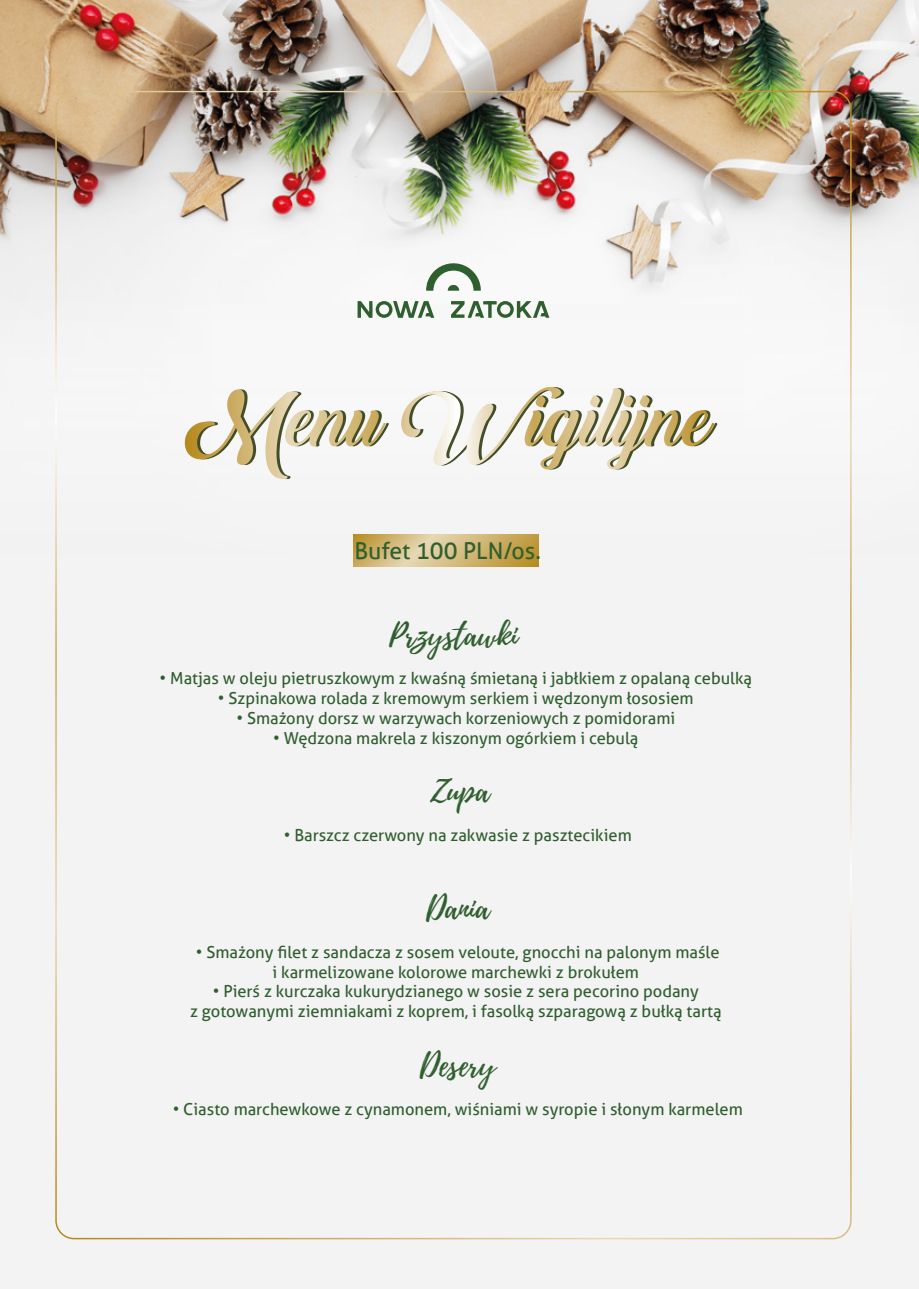
<style>
.page{position:relative;width:919px;height:1289px;background:#fff}
.page>*{position:absolute;margin:0;border:0;box-sizing:border-box;transform-origin:0 0}
.t1{font:31.5px "Playlist Script";color:#305f2f}
.t2{font:23.1px "Aller";color:#305f2f}
.t3{font:16.5px/19.8px "Aller";color:#305f2f;text-align:center}
</style>
<div class="page">
<img style="left:0;top:0;width:918px;height:284px">
<div style="left:0;top:284px;width:918px;height:1004px;background:#f3f3f3"></div>
<svg style="left:188px;top:387px;width:529px;height:92px"></svg>
<svg style="left:401px;top:387px;width:149px;height:78px"></svg>
<svg style="left:357px;top:301px;width:77px;height:17px"></svg>
<svg style="left:451px;top:301px;width:98px;height:17px"></svg>
<svg style="left:425px;top:261px;width:56px;height:30px"></svg>
<svg style="left:353px;top:534px;width:185px;height:32px"></svg>
<h2 class="t2" style="left:354px;top:536px;width:188px">Bufet 100 PLN/os.</h2>
<h1 class="t1" style="left:389px;top:612px;width:130px">Przystawki</h1>
<p class="t3" style="left:159px;top:668px;width:594px">• Matjas w oleju pietruszkowym z kwaśną śmietaną i jabłkiem z opalaną cebulką</p>
<p class="t3" style="left:218px;top:688px;width:477px">• Szpinakowa rolada z kremowym serkiem i wędzonym łososiem</p>
<p class="t3" style="left:236px;top:708px;width:440px">• Smażony dorsz w warzywach korzeniowych z pomidorami</p>
<p class="t3" style="left:273px;top:727px;width:367px">• Wędzona makrela z kiszonym ogórkiem i cebulą</p>
<h1 class="t1" style="left:430px;top:769px;width:61px">Zupa</h1>
<p class="t3" style="left:284px;top:825px;width:349px">• Barszcz czerwony na zakwasie z pasztecikiem</p>
<h1 class="t1" style="left:426px;top:886px;width:65px">Dania</h1>
<p class="t3" style="left:196px;top:942px;width:525px">• Smażony filet z sandacza z sosem veloute, gnocchi na palonym maśle i karmelizowane kolorowe marchewki z brokułem</p>
<p class="t3" style="left:190px;top:981px;width:533px">• Pierś z kurczaka kukurydzianego w sosie z sera pecorino podany<br>z gotowanymi ziemniakami z koprem, i fasolką szparagową z bułką tartą</p>
<h1 class="t1" style="left:420px;top:1042px;width:77px">Desery</h1>
<p class="t3" style="left:173px;top:1098px;width:571px">• Ciasto marchewkowe z cynamonem, wiśniami w syropie i słonym karmelem</p>
</div>
